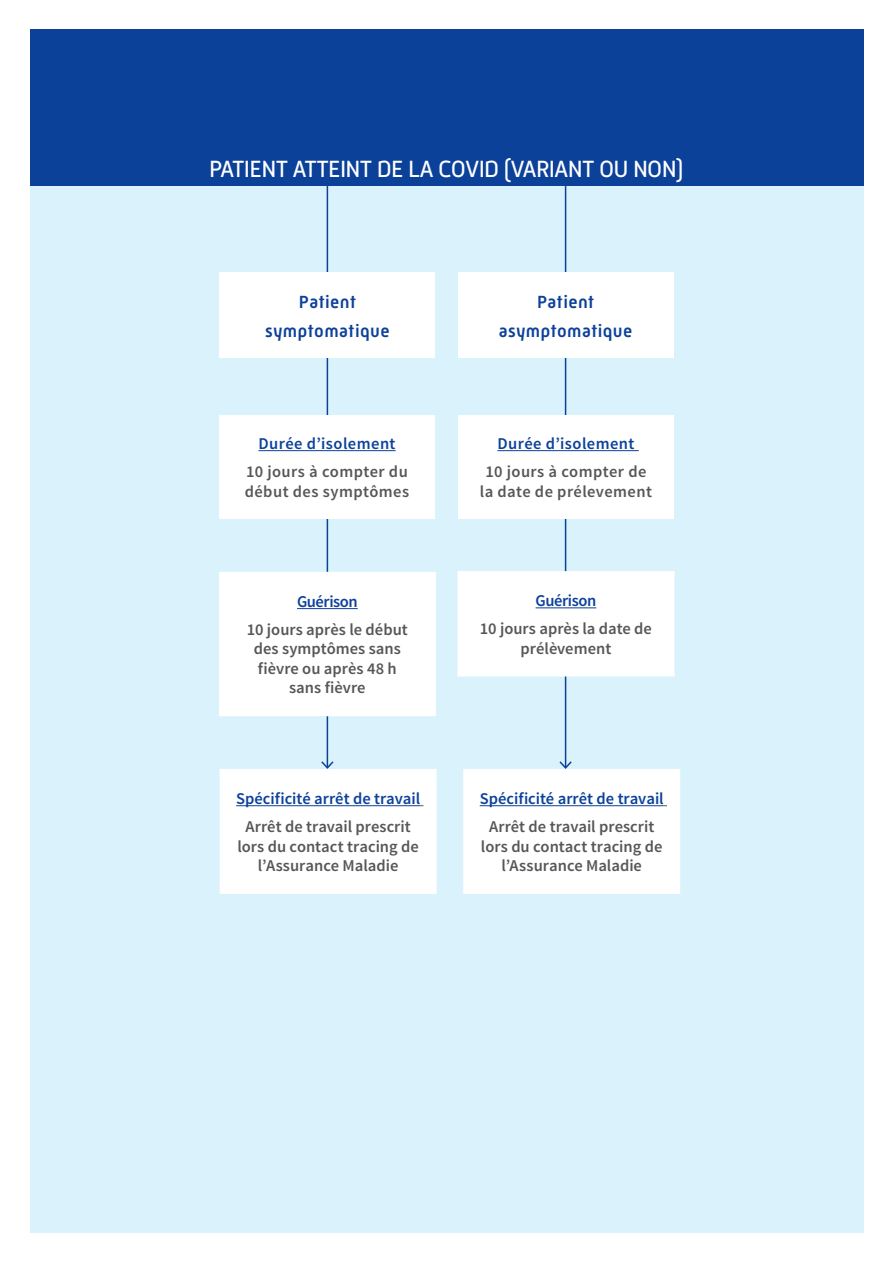
<style>
.page{position:relative;width:893px;height:1263px;background:#fff}
.page>*{position:absolute;margin:0;border:0;box-sizing:border-box;transform-origin:0 0}
.t1{font:24px "Mic 32 New";letter-spacing:-.03em;color:#fff}
.t2{font:500 18px/29.5px "Mic 32 New";letter-spacing:.025em;color:#0c419a;text-align:center}
.t3{font:600 16.5px/19.5px "Source Sans Pro";letter-spacing:.005em;color:#575756;text-align:center}
.t4{font:600 16.5px/19.8px "Source Sans Pro";letter-spacing:.025em;color:#575756}
.t5{font:600 16.5px "Source Sans Pro";color:#0c419a}
.t6{font:600 16.5px "Source Sans Pro";letter-spacing:.03em;color:#0c419a}
.t7{font:600 16.5px "Source Sans Pro";letter-spacing:-.025em;color:#0c419a}
</style>
<div class="page">
<div style="left:30px;top:30px;width:833px;height:1203px;background:#d9f2fb"></div>
<div style="left:30px;top:30px;width:833px;height:156px;background:#0c419a"></div>
<div style="left:464px;top:770px;width:215px;height:123px;background:#fff"></div>
<hr style="left:480px;top:805px;width:184px;height:1px;background:#0c419a">
<div style="left:463px;top:769px;width:217px;height:125px;border:2px solid #fff"></div>
<div style="left:220px;top:770px;width:216px;height:123px;background:#fff"></div>
<hr style="left:236px;top:805px;width:184px;height:1px;background:#0c419a">
<div style="left:220px;top:769px;width:217px;height:125px;border:2px solid #fff"></div>
<hr style="left:327px;top:186px;width:1px;height:582px;background:#0c419a">
<svg style="left:320px;top:760px;width:15px;height:10px"></svg>
<hr style="left:565px;top:186px;width:1px;height:582px;background:#0c419a">
<svg style="left:558px;top:760px;width:15px;height:10px"></svg>
<div style="left:219px;top:415px;width:216px;height:103px;background:#fff"></div>
<hr style="left:258px;top:450px;width:138px;height:1px;background:#0c419a">
<div style="left:458px;top:415px;width:216px;height:103px;background:#fff"></div>
<hr style="left:497px;top:450px;width:142px;height:1px;background:#0c419a">
<div style="left:220px;top:273px;width:215px;height:85px;background:#fff"></div>
<div style="left:458px;top:273px;width:215px;height:85px;background:#fff"></div>
<div style="left:220px;top:573px;width:215px;height:142px;background:#fff"></div>
<hr style="left:297px;top:608px;width:61px;height:1px;background:#0c419a">
<div style="left:219px;top:572px;width:217px;height:144px;border:2px solid #fff"></div>
<div style="left:458px;top:572px;width:216px;height:104px;background:#fff"></div>
<hr style="left:536px;top:607px;width:60px;height:1px;background:#0c419a">
<div style="left:457px;top:571px;width:217px;height:105px;border:2px solid #fff"></div>
<h1 class="t1" style="left:209px;top:155px;width:476px">PATIENT ATTEINT DE LA COVID (VARIANT OU NON)</h1>
<p class="t2" style="left:265px;top:287px;width:126px">Patient symptomatique</p>
<p class="t2" style="left:499px;top:287px;width:135px">Patient asymptomatique</p>
<p class="t6" style="left:258px;top:433px;width:139px">Durée d’isolement</p>
<p class="t4" style="left:245px;top:462px;width:166px">10 jours à compter du début des symptômes</p>
<p class="t7" style="left:297px;top:591px;width:62px">Guérison</p>
<p class="t3" style="left:247px;top:620px;width:162px">10 jours après le début des symptômes sans fièvre ou après 48 h sans fièvre</p>
<p class="t5" style="left:236px;top:788px;width:185px">Spécificité arrêt de travail</p>
<p class="t3" style="left:237px;top:817px;width:183px">Arrêt de travail prescrit lors du contact tracing de l’Assurance Maladie</p>
<p class="t6" style="left:497px;top:433px;width:139px">Durée d’isolement</p>
<p class="t4" style="left:480px;top:462px;width:174px;text-align:center">10 jours à compter de la date de prélevement</p>
<p class="t7" style="left:536px;top:590px;width:62px">Guérison</p>
<p class="t3" style="left:480px;top:619px;width:173px">10 jours après la date de prélèvement</p>
<p class="t5" style="left:480px;top:788px;width:185px">Spécificité arrêt de travail</p>
<p class="t3" style="left:481px;top:817px;width:183px">Arrêt de travail prescrit lors du contact tracing de l’Assurance Maladie</p>
</div>
